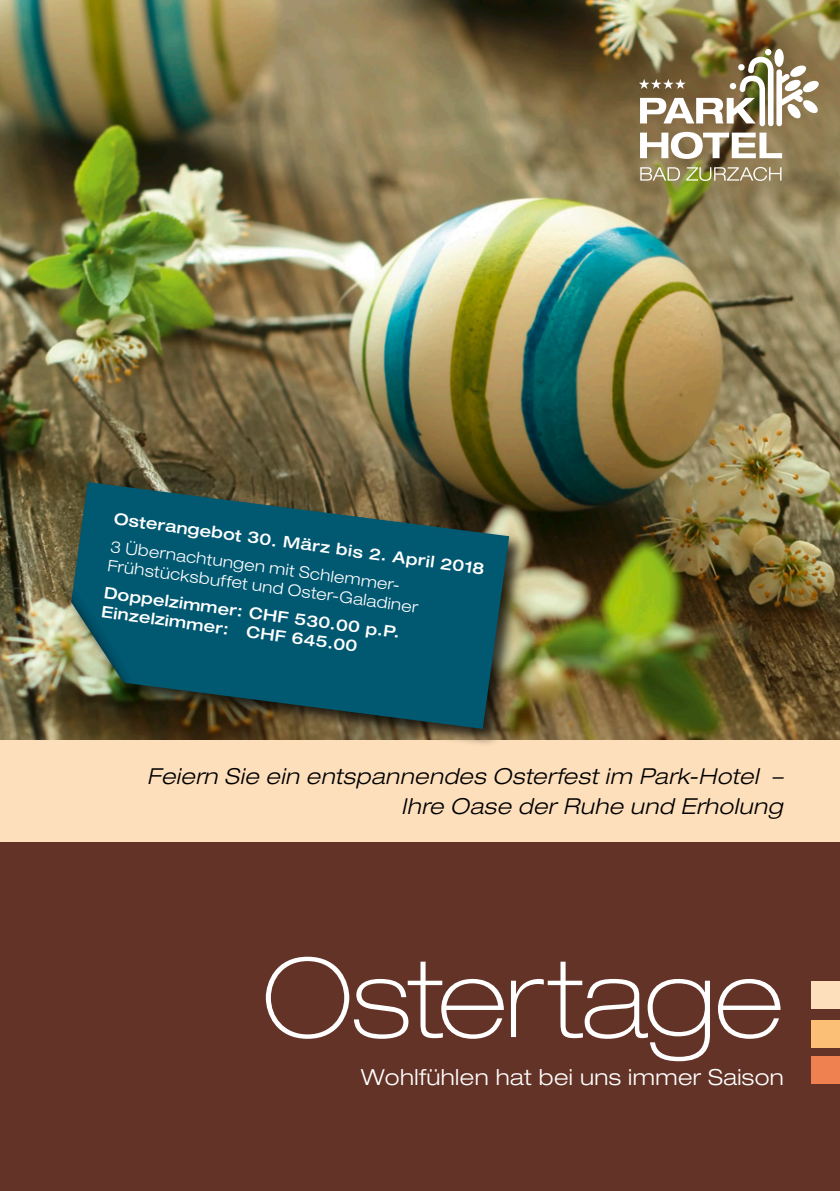
<style>
.page{position:relative;width:840px;height:1191px;background:#fff}
.page>*{position:absolute;margin:0;border:0;box-sizing:border-box;transform-origin:0 0}
.t1{font:100 expanded 110px "Helvetica Neue LT";letter-spacing:-.01em;color:#fff}
.t2{font:300 expanded 22.2px "Helvetica Neue LT";letter-spacing:.02em;color:#fff}
.LEAD{font:italic 300 expanded 22px/30px "Helvetica Neue LT";letter-spacing:.03em;color:#000;text-align:right}
.GT-FETT{font:500 expanded 16px "Helvetica Neue LT";color:#fff}
.t3{font:300 expanded 16px/19.2px "Helvetica Neue LT";color:#fff}
</style>
<div class="page">
<img style="left:0;top:0;width:839px;height:740px">
<div style="left:0;top:841px;width:839px;height:350px;background:#643327"></div>
<div style="left:0;top:740px;width:839px;height:101px;background:#fddfbc"></div>
<div style="left:811px;top:1019px;width:28px;height:28px;background:#fbbf75"></div>
<div style="left:811px;top:981px;width:28px;height:28px;background:#fddfbc"></div>
<div style="left:811px;top:1056px;width:28px;height:28px;background:#ef804f"></div>
<div style="left:69px;top:480px;width:458px;height:267px;background:#000;opacity:.75"></div>
<svg style="left:71px;top:482px;width:438px;height:247px;background:#125360"></svg>
<img style="left:33px;top:549px;width:128px;height:192px">
<div style="left:533px;top:0;width:306px;height:284px;background:#643327;opacity:.75"></div>
<svg style="left:639px;top:132px;width:142px;height:27px"></svg>
<svg style="left:640px;top:167px;width:39px;height:14px"></svg>
<svg style="left:685px;top:167px;width:96px;height:14px"></svg>
<svg style="left:764px;top:49px;width:7px;height:6px"></svg>
<div style="left:774px;top:49px;width:9px;height:18px;background:#fff;border-radius:50%"></div>
<svg style="left:638px;top:57px;width:181px;height:69px"></svg>
<p class="GT-FETT" style="left:116px;top:508px;width:375px;rotate:8deg">Osterangebot 30. März bis 2. April 2018</p>
<p class="t3" style="left:112px;top:535px;width:314px;rotate:8deg">3 Übernachtungen mit Schlemmer-<br>Frühstücksbuffet und Oster-Galadiner</p>
<p class="GT-FETT" style="left:106px;top:582px;width:299px;rotate:8deg">Doppelzimmer: CHF 530.00 p.P.</p>
<p class="GT-FETT" style="left:103px;top:601px;width:130px;rotate:8deg">Einzelzimmer:</p>
<p class="GT-FETT" style="left:248px;top:621px;width:113px;rotate:8deg">CHF 645.00</p>
<p class="LEAD" style="left:147px;top:761px;width:636px">Feiern Sie ein entspannendes Osterfest im Park-Hotel –<br>Ihre Oase der Ruhe und Erholung</p>
<p class="t1" style="left:262px;top:932px;width:521px">Ostertage</p>
<p class="t2" style="left:361px;top:1063px;width:424px">Wohlfühlen hat bei uns immer Saison</p>
</div>
